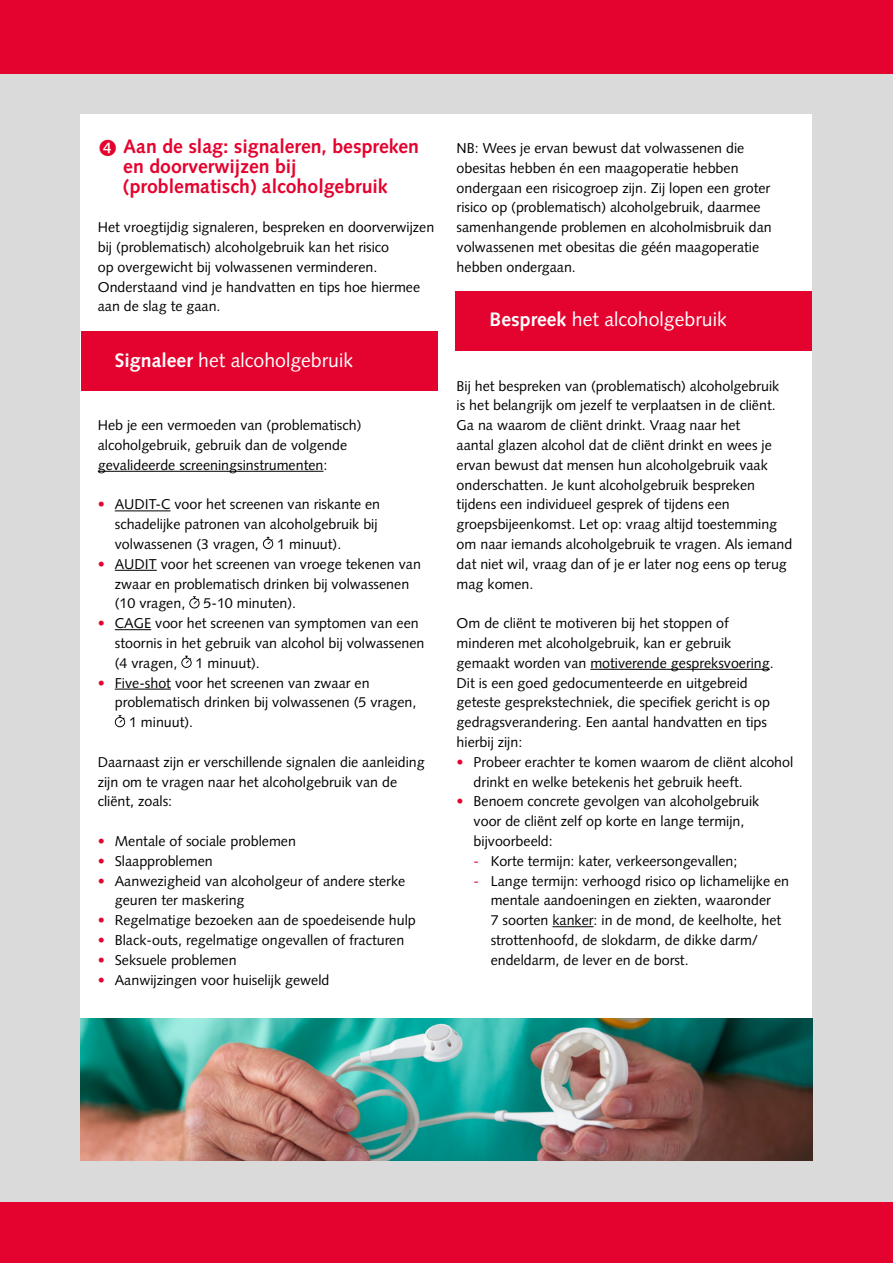
<style>
.page{position:relative;width:893px;height:1263px;background:#fff}
.page>*{position:absolute;margin:0;border:0;box-sizing:border-box;transform-origin:0 0}
.t1{font:700 19.5px/19.8px "Syntax LT Pro";color:#e4032e}
.t2{font:19.5px "Syntax LT Pro";color:#fff}
.t3{font:14.25px/19.8px "Syntax LT Std";color:#000}
.s1{font-weight:700}
.s2{font-style:italic;color:#e4032e}
.s3{color:#e4032e}
</style>
<div class="page">
<div style="left:0;top:54px;width:893px;height:1192px;background:#dadada"></div>
<div style="left:81px;top:115px;width:731px;height:904px;background:#fff"></div>
<hr style="left:98px;top:471px;width:225px;height:1px;background:#000">
<hr style="left:115px;top:510px;width:56px;height:1px;background:#000">
<hr style="left:115px;top:570px;width:42px;height:1px;background:#000">
<hr style="left:115px;top:629px;width:36px;height:1px;background:#000">
<hr style="left:115px;top:689px;width:56px;height:1px;background:#000">
<svg style="left:263px;top:537px;width:10px;height:12px"></svg>
<svg style="left:189px;top:596px;width:11px;height:12px"></svg>
<svg style="left:181px;top:656px;width:11px;height:12px"></svg>
<svg style="left:114px;top:715px;width:11px;height:12px"></svg>
<hr style="left:590px;top:669px;width:180px;height:1px;background:#000">
<hr style="left:552px;top:926px;width:42px;height:1px;background:#000">
<img style="left:81px;top:1019px;width:731px;height:142px">
<div style="left:0;top:0;width:893px;height:74px;background:#e4032e"></div>
<div style="left:455px;top:292px;width:357px;height:59px;background:#e4032e"></div>
<div style="left:0;top:1202px;width:893px;height:61px;background:#e4032e"></div>
<div style="left:81px;top:331px;width:356px;height:60px;background:#e4032e"></div>
<h1 class="t1" style="left:123px;top:136px;width:297px">Aan de slag: signaleren, bespreken en doorverwijzen bij (problematisch) alcoholgebruik</h1>
<p class="t3" style="left:98px;top:217px;width:338px">Het vroegtijdig signaleren, bespreken en doorverwijzen bij (problematisch) alcoholgebruik kan het risico<br>op overgewicht bij volwassenen verminderen.<br>Onderstaand vind je handvatten en tips hoe hiermee aan de slag te gaan.</p>
<h1 class="t2" style="left:115px;top:349px;width:240px"><span class="s1">Signaleer</span> het alcoholgebruik</h1>
<p class="t3" style="left:98px;top:415px;width:265px">Heb je een vermoeden van (problematisch) alcoholgebruik, gebruik dan de volgende gevalideerde screeningsinstrumenten:</p>
<p class="t3" style="left:115px;top:495px;width:267px;text-indent:-17px"><span class="s2">•</span> AUDIT-C voor het screenen van riskante en schadelijke patronen van alcoholgebruik bij volwassenen (3 vragen,</p>
<p class="t3" style="left:277px;top:534px;width:66px">1 minuut).</p>
<p class="t3" style="left:115px;top:554px;width:308px;text-indent:-17px"><span class="s2">•</span> AUDIT voor het screenen van vroege tekenen van zwaar en problematisch drinken bij volwassenen (10 vragen,</p>
<p class="t3" style="left:204px;top:594px;width:94px">5-10 minuten).</p>
<p class="t3" style="left:115px;top:613px;width:311px;text-indent:-17px"><span class="s2">•</span> CAGE voor het screenen van symptomen van een stoornis in het gebruik van alcohol bij volwassenen (4 vragen,</p>
<p class="t3" style="left:196px;top:653px;width:66px">1 minuut).</p>
<p class="t3" style="left:98px;top:673px;width:273px"><span class="s2">•</span> Five-shot voor het screenen van zwaar en</p>
<p class="t3" style="left:115px;top:693px;width:303px">problematisch drinken bij volwassenen (5 vragen,</p>
<p class="t3" style="left:129px;top:712px;width:66px">1 minuut).</p>
<p class="t3" style="left:98px;top:752px;width:328px">Daarnaast zijn er verschillende signalen die aanleiding zijn om te vragen naar het alcoholgebruik van de cliënt, zoals:</p>
<p class="t3" style="left:98px;top:831px;width:200px"><span class="s2">•</span> Mentale of sociale problemen</p>
<p class="t3" style="left:98px;top:851px;width:117px"><span class="s2">•</span> Slaapproblemen</p>
<p class="t3" style="left:115px;top:871px;width:292px;text-indent:-17px"><span class="s2">•</span> Aanwezigheid van alcoholgeur of andere sterke geuren ter maskering</p>
<p class="t3" style="left:98px;top:910px;width:319px"><span class="s2">•</span> Regelmatige bezoeken aan de spoedeisende hulp</p>
<p class="t3" style="left:98px;top:930px;width:308px"><span class="s2">•</span> Black-outs, regelmatige ongevallen of fracturen</p>
<p class="t3" style="left:98px;top:950px;width:140px"><span class="s2">•</span> Seksuele problemen</p>
<p class="t3" style="left:98px;top:970px;width:233px"><span class="s2">•</span> Aanwijzingen voor huiselijk geweld</p>
<p class="t3" style="left:457px;top:138px;width:317px">NB: Wees je ervan bewust dat volwassenen die obesitas hebben én een maagoperatie hebben ondergaan een risicogroep zijn. Zij lopen een groter risico op (problematisch) alcoholgebruik, daarmee samenhangende problemen en alcoholmisbruik dan volwassenen met obesitas die géén maagoperatie hebben ondergaan.</p>
<h1 class="t2" style="left:489px;top:308px;width:239px"><span class="s1">Bespreek</span> het alcoholgebruik</h1>
<p class="t3" style="left:457px;top:376px;width:337px">Bij het bespreken van (problematisch) alcoholgebruik<br>is het belangrijk om jezelf te verplaatsen in de cliënt.<br>Ga na waarom de cliënt drinkt. Vraag naar het<br>aantal glazen alcohol dat de cliënt drinkt en wees je ervan bewust dat mensen hun alcoholgebruik vaak onderschatten. Je kunt alcoholgebruik bespreken tijdens een individueel gesprek of tijdens een groepsbijeenkomst. Let op: vraag altijd toestemming om naar iemands alcoholgebruik te vragen. Als iemand dat niet wil, vraag dan of je er later nog eens op terug mag komen.</p>
<p class="t3" style="left:457px;top:613px;width:319px">Om de cliënt te motiveren bij het stoppen of minderen met alcoholgebruik, kan er gebruik gemaakt worden van motiverende gespreksvoering.<br>Dit is een goed gedocumenteerde en uitgebreid geteste gesprekstechniek, die specifiek gericht is op gedragsverandering. Een aantal handvatten en tips hierbij zijn:</p>
<p class="t3" style="left:474px;top:752px;width:321px;text-indent:-17px"><span class="s2">•</span> Probeer erachter te komen waarom de cliënt alcohol drinkt en welke betekenis het gebruik heeft.</p>
<p class="t3" style="left:474px;top:791px;width:287px;text-indent:-17px"><span class="s2">•</span> Benoem concrete gevolgen van alcoholgebruik voor de cliënt zelf op korte en lange termijn, bijvoorbeeld:</p>
<p class="t3" style="left:474px;top:851px;width:265px"><span class="s3">-</span> Korte termijn: kater, verkeersongevallen;</p>
<p class="t3" style="left:491px;top:871px;width:300px;text-indent:-17px"><span class="s3">-</span> Lange termijn: verhoogd risico op lichamelijke en mentale aandoeningen en ziekten, waaronder<br>7 soorten kanker: in de mond, de keelholte, het strottenhoofd, de slokdarm, de dikke darm/ endeldarm, de lever en de borst.</p>
</div>
